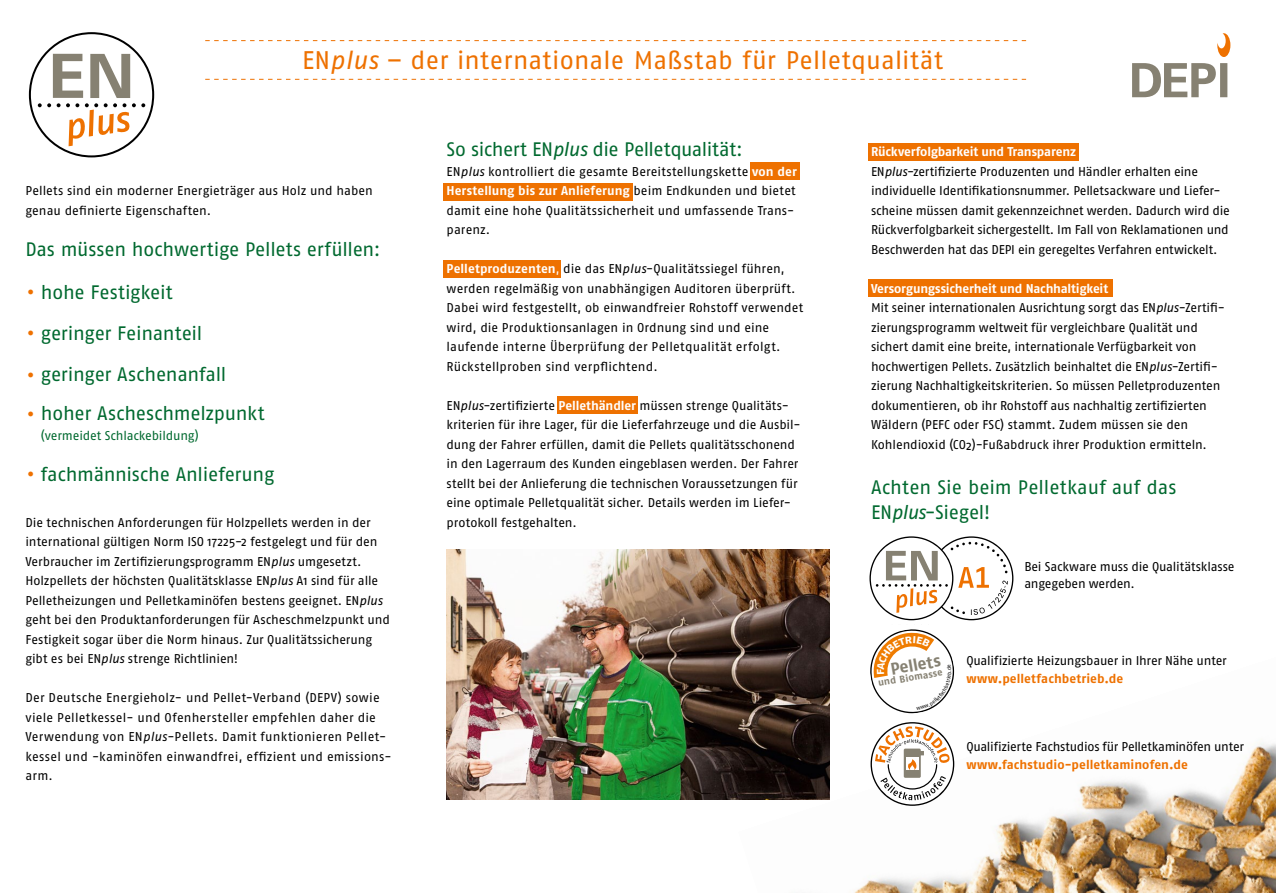
<style>
.page{position:relative;width:1276px;height:893px;background:#fff}
.page>*{position:absolute;margin:0;border:0;box-sizing:border-box;transform-origin:0 0}
.t1{font:25.5px "Fago No";letter-spacing:.005em;color:#ee7100}
.t2{font:19.5px/41.1px "Fago No Lf";letter-spacing:-.01em;color:#00692f}
.t3{font:700 16.95px "Fago No";color:#868172}
.t4{font:12.75px/19.5px "Fago No";color:#000}
.t5{font:12.75px/19.5px "Fago No";letter-spacing:-.02em;color:#000}
.t6{font:12.75px/16.5px "Fago No Lf";letter-spacing:-.02em;color:#000}
.t7{font:700 12.75px "Fago No Lf";letter-spacing:.005em;color:#ee7100}
.t8{font:12.75px "Fago No Lf";letter-spacing:-.015em;color:#00692f}
.t9{font:700 9.9px "Fago No";color:#868172}
.t10{font:5.4px "Fago No";color:#000}
.s1{font-style:italic}
.s2{font-size:29.25px;color:#ee7100}
.s3{font-weight:700;color:#fff}
.s4{color:#fff}
.s5{font-family:"Fago No";font-style:italic}
</style>
<div class="page">
<img style="left:829px;top:656px;width:447px;height:237px">
<svg style="left:1132px;top:63px;width:95px;height:34px"></svg>
<svg style="left:1217px;top:33px;width:13px;height:24px"></svg>
<img style="left:446px;top:550px;width:383px;height:250px">
<svg style="left:29px;top:32px;width:125px;height:125px"></svg>
<div style="left:868px;top:143px;width:210px;height:17px;background:#ee7100"></div>
<div style="left:868px;top:280px;width:244px;height:17px;background:#ee7100"></div>
<div style="left:557px;top:397px;width:80px;height:17px;background:#ee7100"></div>
<div style="left:443px;top:261px;width:117px;height:17px;background:#ee7100"></div>
<div style="left:750px;top:163px;width:49px;height:17px;background:#ee7100"></div>
<div style="left:443px;top:183px;width:189px;height:17px;background:#ee7100"></div>
<svg style="left:205px;top:79px;width:821px;height:1px"></svg>
<svg style="left:205px;top:40px;width:821px;height:1px"></svg>
<svg style="left:866px;top:536px;width:147px;height:270px"></svg>
<h1 class="t1" style="left:302px;top:46px;width:642px">EN<span class="s1">plus</span> – der internationale Maßstab für Pelletqualität</h1>
<p class="t4" style="left:25px;top:181px;width:349px">Pellets sind ein moderner Energieträger aus Holz und haben genau definierte Eigenschaften.</p>
<h2 class="t2" style="left:25px;top:228px;width:356px">Das müssen hochwertige Pellets erfüllen:</h2>
<h2 class="t2" style="left:25px;top:271px;width:202px"><span class="s2">·</span> hohe Festigkeit<br><span class="s2">·</span> geringer Feinanteil<br><span class="s2">·</span> geringer Aschenanfall</h2>
<h2 class="t2" style="left:25px;top:392px;width:241px"><span class="s2">·</span> hoher Ascheschmelzpunkt</h2>
<p class="t8" style="left:41px;top:428px;width:159px">(vermeidet Schlackebildung)</p>
<h2 class="t2" style="left:25px;top:453px;width:250px"><span class="s2">·</span> fachmännische Anlieferung</h2>
<p class="t4" style="left:25px;top:512px;width:366px">Die technischen Anforderungen für Holzpellets werden in der international gültigen Norm ISO 17225-2 festgelegt und für den Verbraucher im Zertifizierungsprogramm EN<span class="s1">plus</span> umgesetzt.<br>Holzpellets der höchsten Qualitätsklasse EN<span class="s1">plus</span> A1 sind für alle Pelletheizungen und Pelletkaminöfen bestens geeignet. EN<span class="s1">plus </span>geht bei den Produktanforderungen für Ascheschmelzpunkt und Festigkeit sogar über die Norm hinaus. Zur Qualitätssicherung gibt es bei EN<span class="s1">plus</span> strenge Richtlinien!</p>
<p class="t4" style="left:25px;top:688px;width:368px">Der Deutsche Energieholz- und Pellet-Verband (DEPV) sowie viele Pelletkessel- und Ofenhersteller empfehlen daher die Verwendung von EN<span class="s1">plus</span>-Pellets. Damit funktionieren Pellet&shy;kessel und -kaminöfen einwandfrei, effizient und emissions&shy;arm.</p>
<h2 class="t2" style="left:446px;top:128px;width:298px">So sichert EN<span class="s1">plus</span> die Pelletqualität:</h2>
<p class="t4" style="left:446px;top:161px;width:352px">EN<span class="s1">plus</span> kontrolliert die gesamte Bereitstellungskette <span class="s3">von der Herstellung bis zur Anlieferung</span> beim Endkunden und bietet damit eine hohe Qualitätssicherheit und umfassende Trans&shy;parenz.</p>
<p class="t4" style="left:446px;top:259px;width:358px"><span class="s3">Pelletproduzenten</span><span class="s4">,</span> die das EN<span class="s1">plus</span>-Qualitätssiegel führen, werden regelmäßig von unabhängigen Auditoren überprüft.<br>Dabei wird festgestellt, ob einwandfreier Rohstoff verwendet wird, die Produktionsanlagen in Ordnung sind und eine laufende interne Überprüfung der Pelletqualität erfolgt.<br>Rückstellproben sind verpflichtend.</p>
<p class="t4" style="left:446px;top:395px;width:355px">EN<span class="s1">plus</span>-zertifizierte <span class="s3">Pellethändler</span> müssen strenge Qualitäts&shy;kriterien für ihre Lager, für die Lieferfahrzeuge und die Ausbil&shy;dung der Fahrer erfüllen, damit die Pellets qualitätsschonend in den Lagerraum des Kunden eingeblasen werden. Der Fahrer stellt bei der Anlieferung die technischen Voraussetzungen für eine optimale Pelletqualität sicher. Details werden im Liefer&shy;protokoll festgehalten.</p>
<p class="t5" style="left:871px;top:142px;width:360px"><span class="s3">Rückverfolgbarkeit und Transparenz<br></span>EN<span class="s1">plus</span>-zertifizierte Produzenten und Händler erhalten eine individuelle Identifikationsnummer. Pelletsackware und Liefer&shy;scheine müssen damit gekennzeichnet werden. Dadurch wird die Rückverfolgbarkeit sichergestellt. Im Fall von Reklamationen und Beschwerden hat das DEPI ein geregeltes Verfahren entwickelt.</p>
<p class="t4" style="left:871px;top:278px;width:355px"><span class="s3">Versorgungssicherheit und Nachhaltigkeit<br></span>Mit seiner internationalen Ausrichtung sorgt das EN<span class="s1">plus</span>-Zertifi&shy;zierungsprogramm weltweit für vergleichbare Qualität und sichert damit eine breite, internationale Verfügbarkeit von hochwertigen Pellets. Zusätzlich beinhaltet die EN<span class="s1">plus</span>-Zertifi&shy;zierung Nachhaltigkeitskriterien. So müssen Pelletproduzenten dokumentieren, ob ihr Rohstoff aus nachhaltig zertifizierten Wäldern (PEFC oder FSC) stammt. Zudem müssen sie den Kohlendioxid (CO2)-Fußabdruck ihrer Produktion ermitteln.</p>
<h2 class="t2" style="left:871px;top:474px;width:307px;line-height:25.5px">Achten Sie beim Pelletkauf auf das<br>EN<span class="s5">plus</span>-Siegel!</h2>
<p class="t6" style="left:1024px;top:558px;width:212px">Bei Sackware muss die Qualitätsklasse angegeben werden.</p>
<h3 class="t3" style="left:889px;top:659px;width:52px;rotate:-10deg">Pellets</h3>
<p class="t9" style="left:877px;top:677px;width:67px;rotate:-10deg">und Biomasse</p>
<p class="t10" style="left:946px;top:672px;width:3px;rotate:-90deg">.</p>
<p class="t6" style="left:966px;top:652px;width:262px">Qualifizierte Heizungsbauer in Ihrer Nähe unter</p>
<p class="t7" style="left:966px;top:671px;width:158px">www.pelletfachbetrieb.de</p>
<p class="t6" style="left:966px;top:738px;width:279px">Qualifizierte Fachstudios für Pelletkaminöfen unter</p>
<p class="t7" style="left:966px;top:757px;width:223px">www.fachstudio-pelletkaminofen.de</p>
</div>
